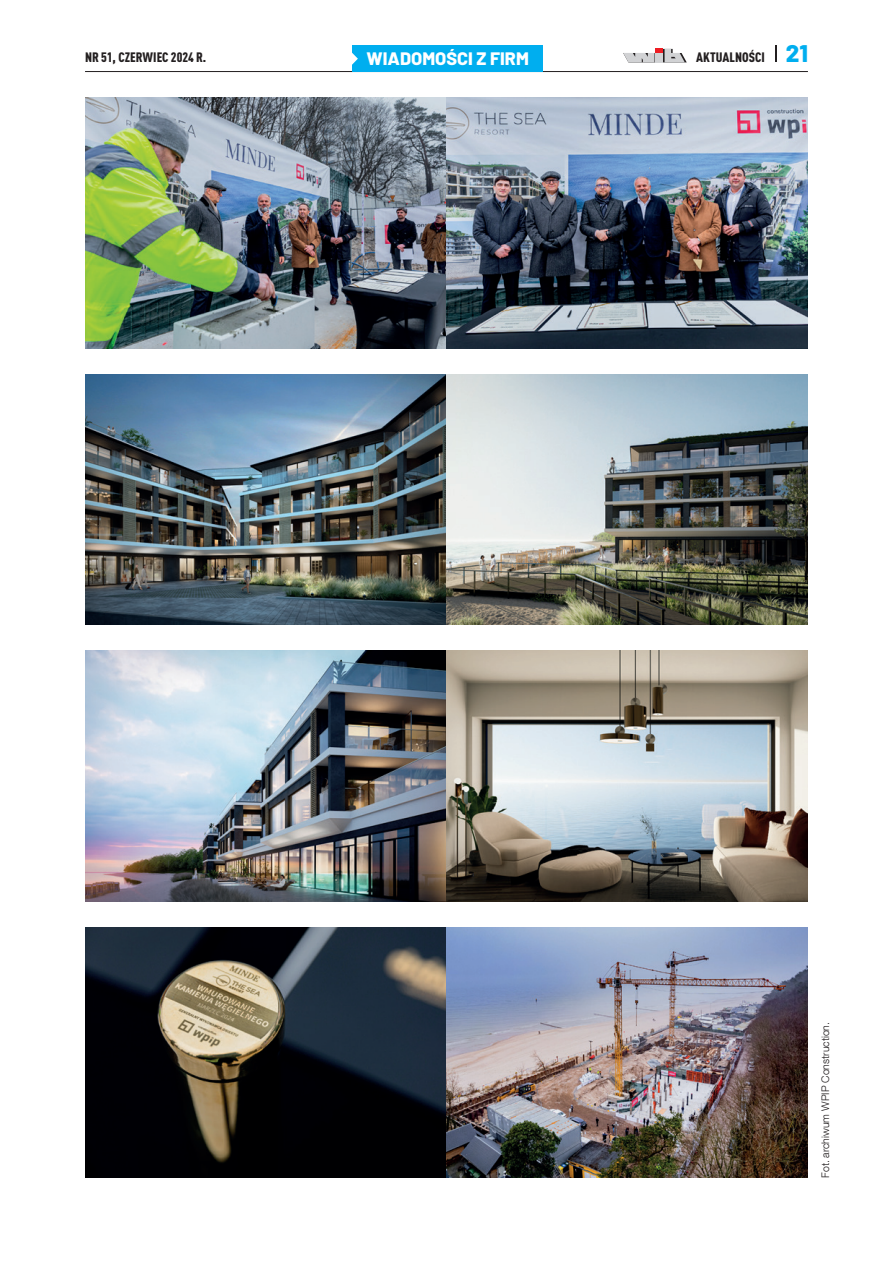
<style>
.page{position:relative;width:893px;height:1263px;background:#fff}
.page>*{position:absolute;margin:0;border:0;box-sizing:border-box;transform-origin:0 0}
.t1{font:800 18px "Barlow";color:#fff}
.t2{font:900 condensed 13.5px "DIN Pro";color:#231f20}
.t3{font:300 10.5px "Helvetica Neue LT Com";color:#231f20}
.s1{font-family:"Barlow";font-weight:800;font-stretch:normal;font-size:24px;color:#00aeef}
</style>
<div class="page">
<svg style="left:623px;top:49px;width:64px;height:13px"></svg>
<svg style="left:775px;top:45px;width:2px;height:17px"></svg>
<hr style="left:85px;top:71px;width:723px;height:1px;background:#231f20">
<img style="left:85px;top:927px;width:723px;height:251px">
<img style="left:85px;top:651px;width:723px;height:250px">
<img style="left:85px;top:374px;width:723px;height:251px">
<img style="left:85px;top:98px;width:723px;height:250px">
<div style="left:352px;top:45px;width:191px;height:27px;background:#00aeef"></div>
<svg style="left:352px;top:52px;width:6px;height:13px"></svg>
<p class="t2" style="left:85px;top:47px;width:123px">NR 51, CZERWIEC 2024 R.</p>
<p class="t2" style="left:696px;top:47px;width:113px">AKTUALNOŚCI <span class="s1">21</span></p>
<h1 class="t1" style="left:367px;top:45px;width:164px">WIADOMOŚCI Z FIRM</h1>
<p class="t3" style="left:819px;top:1178px;width:157px;rotate:-90deg">Fot. archiwum WPIP Construction.</p>
</div>
